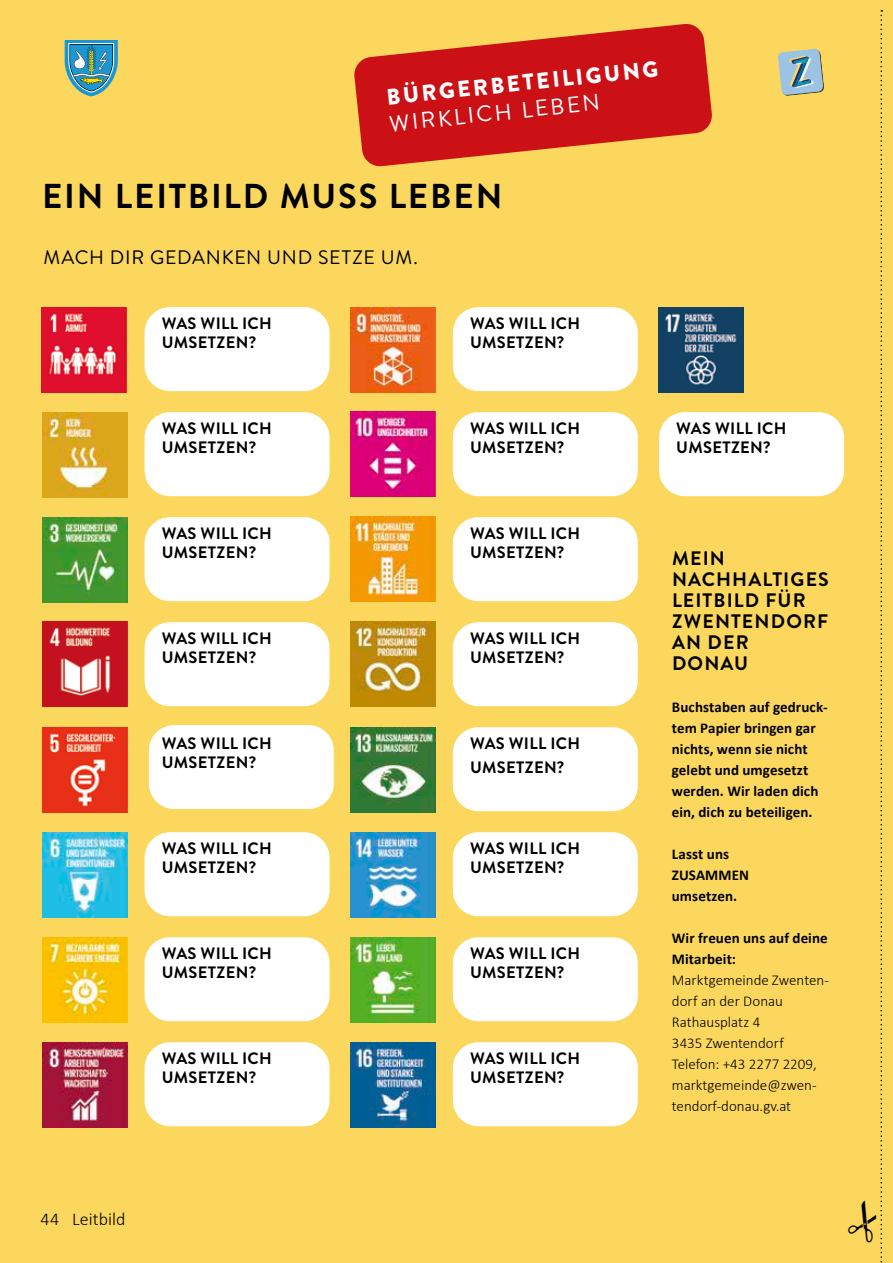
<style>
.page{position:relative;width:893px;height:1263px;background:#fcd75d}
.page>*{position:absolute;margin:0;border:0;box-sizing:border-box;transform-origin:0 0}
.t1{font:700 34.5px "Brandon Grotesque";letter-spacing:.05em;color:#000}
.t2{font:900 22.5px "Brandon Grotesque";color:#fff}
.t3{font:22.5px "Brandon Grotesque";color:#fff}
.t4{font:700 19.5px/21px "Brandon Grotesque";letter-spacing:.055em;color:#000}
.t5{font:19.5px "Brandon Grotesque";letter-spacing:.035em;color:#000}
.t6{font:300 18px "Calibri";letter-spacing:.005em;color:#000}
.t7{font:700 16.5px/19.5px "Brandon Grotesque";letter-spacing:.02em;color:#000}
.t8{font:700 15px/21px "Calibri";letter-spacing:.005em;color:#000}
.t9{font:300 15px/21px "Calibri";color:#000}
</style>
<div class="page">
<div style="left:145px;top:307px;width:185px;height:84px;background:#fff;border-radius:26px"></div>
<div style="left:659px;top:412px;width:185px;height:84px;background:#fff;border-radius:26px"></div>
<div style="left:453px;top:1042px;width:185px;height:84px;background:#fff;border-radius:26px"></div>
<div style="left:453px;top:937px;width:185px;height:84px;background:#fff;border-radius:26px"></div>
<div style="left:453px;top:832px;width:185px;height:84px;background:#fff;border-radius:26px"></div>
<div style="left:453px;top:622px;width:185px;height:84px;background:#fff;border-radius:26px"></div>
<div style="left:453px;top:517px;width:185px;height:84px;background:#fff;border-radius:26px"></div>
<div style="left:453px;top:412px;width:185px;height:84px;background:#fff;border-radius:26px"></div>
<div style="left:453px;top:307px;width:185px;height:84px;background:#fff;border-radius:26px"></div>
<div style="left:145px;top:1042px;width:185px;height:84px;background:#fff;border-radius:26px"></div>
<div style="left:145px;top:937px;width:185px;height:84px;background:#fff;border-radius:26px"></div>
<div style="left:145px;top:832px;width:185px;height:84px;background:#fff;border-radius:26px"></div>
<div style="left:149px;top:725px;width:185px;height:84px;background:#fff;border-radius:26px"></div>
<div style="left:145px;top:622px;width:185px;height:84px;background:#fff;border-radius:26px"></div>
<div style="left:145px;top:517px;width:185px;height:84px;background:#fff;border-radius:26px"></div>
<svg style="left:65px;top:40px;width:53px;height:56px;background:#60a4ab"></svg>
<svg style="left:778px;top:48px;width:46px;height:48px;background:#a2b9b8"></svg>
<div style="left:145px;top:412px;width:185px;height:84px;background:#fff;border-radius:26px"></div>
<div style="left:453px;top:727px;width:185px;height:84px;background:#fff;border-radius:26px"></div>
<img style="left:351px;top:517px;width:85px;height:85px">
<img style="left:41px;top:307px;width:85px;height:85px">
<img style="left:43px;top:412px;width:85px;height:85px">
<img style="left:43px;top:518px;width:85px;height:85px">
<img style="left:43px;top:622px;width:85px;height:85px">
<img style="left:43px;top:727px;width:85px;height:85px">
<img style="left:43px;top:832px;width:85px;height:85px">
<img style="left:43px;top:937px;width:85px;height:85px">
<img style="left:43px;top:1042px;width:85px;height:85px">
<img style="left:351px;top:307px;width:85px;height:86px">
<img style="left:351px;top:412px;width:85px;height:85px">
<img style="left:351px;top:622px;width:85px;height:85px">
<img style="left:351px;top:727px;width:85px;height:85px">
<img style="left:351px;top:832px;width:85px;height:85px">
<img style="left:351px;top:937px;width:85px;height:85px">
<img style="left:658px;top:307px;width:85px;height:85px">
<img style="left:351px;top:1042px;width:85px;height:85px">
<svg style="left:353px;top:23px;width:360px;height:144px;background:#d74528"></svg>
<div style="left:848px;top:10px;width:34px;height:1253px;background:#fcd75d"></div>
<h2 class="t2" style="left:385px;top:81px;width:274px;rotate:-6deg">BÜRGERBETEILIGUNG</h2>
<h2 class="t3" style="left:388px;top:109px;width:213px;rotate:-6deg">WIRKLICH LEBEN</h2>
<h1 class="t1" style="left:42px;top:172px;width:462px">EIN LEITBILD MUSS LEBEN</h1>
<p class="t5" style="left:43px;top:244px;width:376px">MACH DIR GEDANKEN UND SETZE UM.</p>
<p class="t7" style="left:162px;top:314px;width:112px">WAS WILL ICH<br>UMSETZEN?</p>
<p class="t7" style="left:470px;top:314px;width:112px">WAS WILL ICH<br>UMSETZEN?</p>
<p class="t7" style="left:162px;top:419px;width:112px">WAS WILL ICH<br>UMSETZEN?</p>
<p class="t7" style="left:470px;top:419px;width:112px">WAS WILL ICH<br>UMSETZEN?</p>
<p class="t7" style="left:676px;top:419px;width:112px">WAS WILL ICH<br>UMSETZEN?</p>
<p class="t7" style="left:162px;top:524px;width:112px">WAS WILL ICH<br>UMSETZEN?</p>
<p class="t7" style="left:162px;top:629px;width:112px">WAS WILL ICH<br>UMSETZEN?</p>
<p class="t7" style="left:162px;top:734px;width:112px">WAS WILL ICH<br>UMSETZEN?</p>
<p class="t7" style="left:162px;top:839px;width:112px">WAS WILL ICH<br>UMSETZEN?</p>
<p class="t7" style="left:162px;top:944px;width:112px">WAS WILL ICH<br>UMSETZEN?</p>
<p class="t7" style="left:162px;top:1049px;width:112px">WAS WILL ICH<br>UMSETZEN?</p>
<p class="t7" style="left:470px;top:524px;width:112px">WAS WILL ICH<br>UMSETZEN?</p>
<p class="t7" style="left:470px;top:629px;width:112px">WAS WILL ICH<br>UMSETZEN?</p>
<p class="t7" style="left:470px;top:731px;width:112px;line-height:23.7px">WAS WILL ICH<br>UMSETZEN?</p>
<p class="t7" style="left:470px;top:839px;width:112px">WAS WILL ICH<br>UMSETZEN?</p>
<p class="t7" style="left:470px;top:944px;width:112px">WAS WILL ICH<br>UMSETZEN?</p>
<p class="t7" style="left:470px;top:1049px;width:112px">WAS WILL ICH<br>UMSETZEN?</p>
<p class="t4" style="left:672px;top:548px;width:158px">MEIN<br>NACHHALTIGES<br>LEITBILD FÜR<br>ZWENTENDORF<br>AN DER<br>DONAU</p>
<p class="t8" style="left:672px;top:697px;width:157px">Buchstaben auf gedruck&shy;tem Papier bringen gar nichts, wenn sie nicht gelebt und umgesetzt werden. Wir laden dich ein, dich zu beteiligen.</p>
<p class="t8" style="left:672px;top:844px;width:79px">Lasst uns<br>ZUSAMMEN umsetzen.</p>
<p class="t8" style="left:672px;top:928px;width:157px">Wir freuen uns auf deine<br>Mitarbeit:</p>
<p class="t9" style="left:672px;top:970px;width:159px">Marktgemeinde Zwenten&shy;dorf an der Donau<br>Rathausplatz 4<br>3435 Zwentendorf<br>Telefon: +43 2277 2209, marktgemeinde@zwen&shy;tendorf-donau.gv.at</p>
<p class="t6" style="left:40px;top:1208px;width:87px">44 Leitbild</p>
</div>
